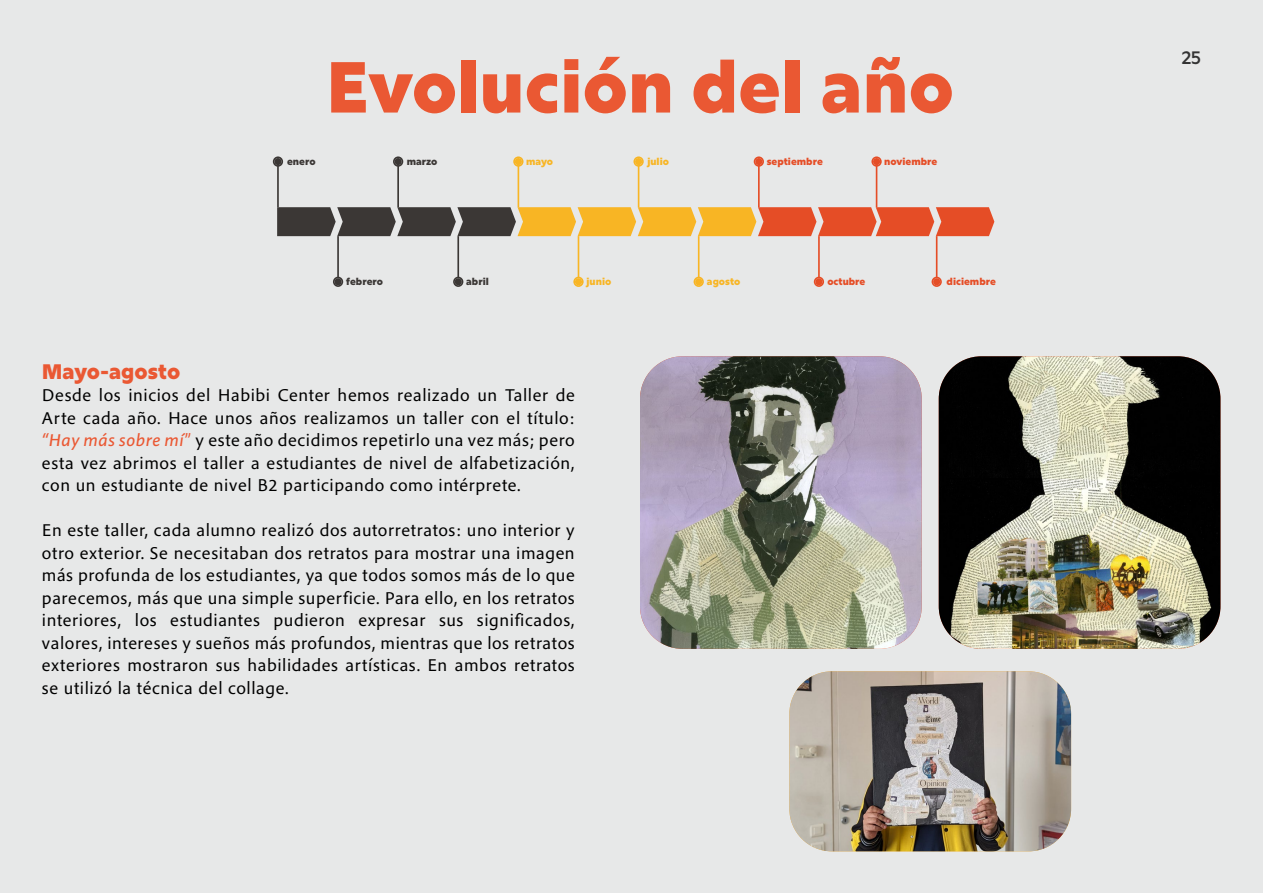
<style>
.page{position:relative;width:1263px;height:893px;background:#e7e8e8}
.page>*{position:absolute;margin:0;border:0;box-sizing:border-box;transform-origin:0 0}
.t1{font:900 72px "Rig Sans";color:#ea5833}
.t2{font:900 21px "Rig Sans";color:#ea5833}
.t3{font:18px/22.5px "Pelago VF";letter-spacing:.03em;color:#000;text-align:justify}
.t4{font:600 18px "Rig Sans";color:#333}
.t5{font:900 9.9px "Rig Sans";color:#e54d26}
.t6{font:900 9.9px "Rig Sans";color:#3b3735}
.t7{font:900 9.9px "Rig Sans";color:#f8b524}
.s1{font-family:"Pelago";font-weight:500;font-style:italic;color:#ea5833}
.s2{color:#ea5833}
</style>
<div class="page">
<img style="left:789px;top:671px;width:282px;height:180px">
<img style="left:640px;top:356px;width:282px;height:293px">
<img style="left:939px;top:356px;width:281px;height:293px">
<svg style="left:273px;top:156px;width:721px;height:131px"></svg>
<h1 class="t1" style="left:326px;top:42px;width:629px">Evolución del año</h1>
<p class="t6" style="left:287px;top:155px;width:30px">enero</p>
<p class="t6" style="left:407px;top:155px;width:32px">marzo</p>
<p class="t7" style="left:526px;top:155px;width:29px">mayo</p>
<p class="t7" style="left:647px;top:156px;width:23px">julio</p>
<p class="t5" style="left:767px;top:156px;width:58px">septiembre</p>
<p class="t5" style="left:884px;top:156px;width:55px">noviembre</p>
<p class="t6" style="left:346px;top:276px;width:38px">febrero</p>
<p class="t6" style="left:466px;top:276px;width:24px">abril</p>
<p class="t7" style="left:587px;top:276px;width:26px">junio</p>
<p class="t7" style="left:707px;top:276px;width:35px">agosto</p>
<p class="t5" style="left:827px;top:276px;width:40px">octubre</p>
<p class="t5" style="left:947px;top:276px;width:51px">diciembre</p>
<p class="t2" style="left:42px;top:358px;width:140px">Mayo-agosto</p>
<p class="t3" style="left:42px;top:384px;width:534px">Desde los inicios del Habibi Center hemos realizado un Taller de Arte cada año. Hace unos años realizamos un taller con el título: <span class="s1">“Hay más sobre mí</span><span class="s2">”</span> y este año decidimos repetirlo una vez más; pero esta vez abrimos el taller a estudiantes de nivel de alfabetización, con un estudiante de nivel B2 participando como intérprete.</p>
<p class="t3" style="left:42px;top:519px;width:534px">En este taller, cada alumno realizó dos autorretratos: uno interior y otro exterior. Se necesitaban dos retratos para mostrar una imagen más profunda de los estudiantes, ya que todos somos más de lo que parecemos, más que una simple superficie. Para ello, en los retratos interiores, los estudiantes pudieron expresar sus significados, valores, intereses y sueños más profundos, mientras que los retratos exteriores mostraron sus habilidades artísticas. En ambos retratos se utilizó la técnica del collage.</p>
<p class="t4" style="left:1182px;top:47px;width:21px">25</p>
</div>
